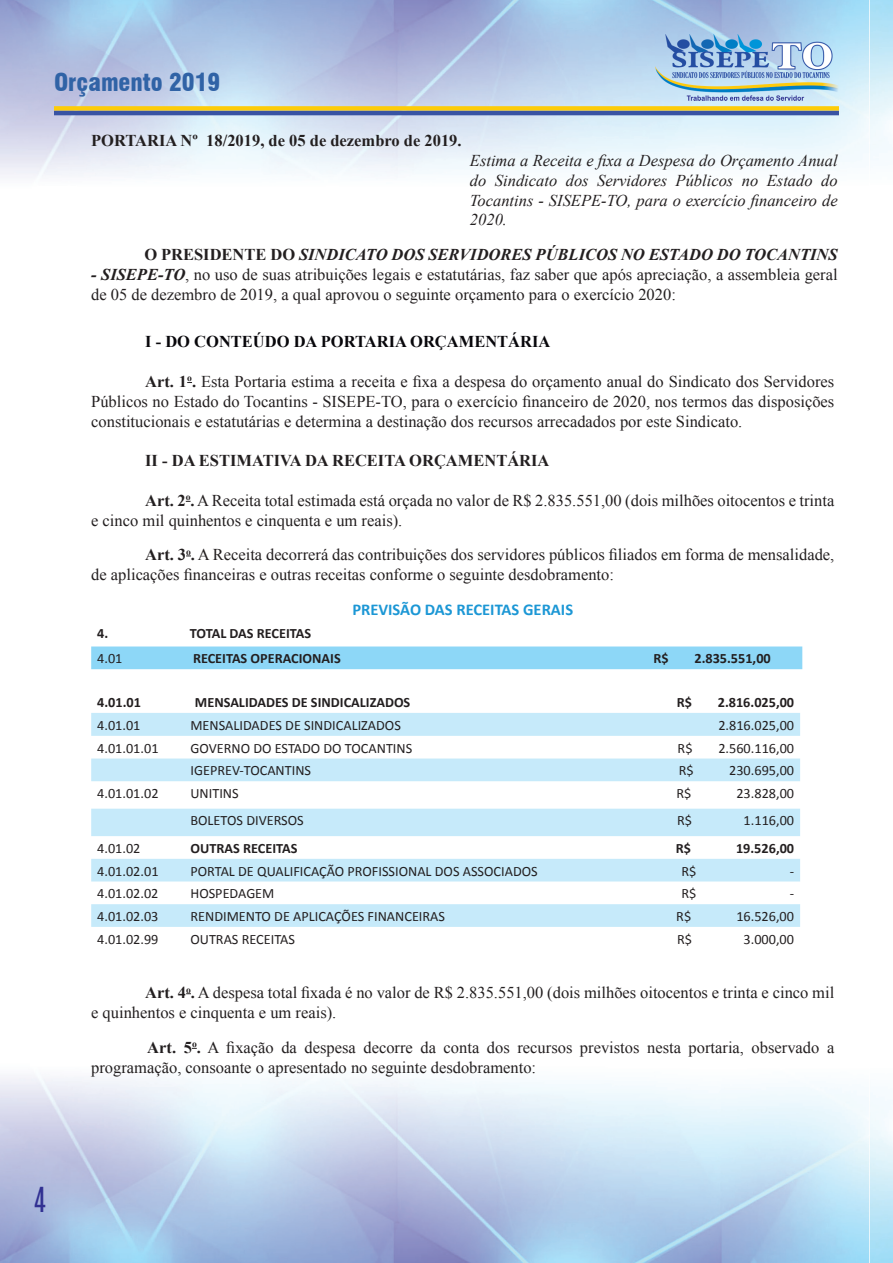
<style>
.page{position:relative;width:893px;height:1263px;background:#fff}
.page>*{position:absolute;margin:0;border:0;box-sizing:border-box;transform-origin:0 0}
.t1{font:28.8px "Antonio";color:#313092}
.t2{font:900 condensed 24px "Swiss 721 BT";color:#3063a6}
.t3{font:16.5px/19.8px "Times New Roman";color:#231f20}
.t4{font:italic 16.5px/19.8px "Times New Roman";color:#231f20;text-align:justify}
.t5{font:700 16.5px "Times New Roman";color:#231f20}
.t6{font:italic 700 16.5px "Times New Roman";color:#231f20}
.t7{font:700 16.5px "Times New Roman";color:#08070b}
.t8{font:700 16.5px "Calibri";color:#1c97d5}
.t9{font:14.25px "Calibri";color:#231f20}
.t10{font:700 14.25px "Calibri";color:#231f20}
.s1{font-style:normal}
.s2{font-weight:700;font-style:italic}
.s3{font-weight:700}
</style>
<div class="page">
<img style="left:0;top:0;width:869px;height:1263px">
<img style="left:869px;top:0;width:24px;height:1263px">
<div style="left:54px;top:106px;width:785px;height:5px;background:#fdcc09"></div>
<hr style="left:54px;top:111px;width:785px;height:4px;background:#3853a3">
<img style="left:655px;top:34px;width:184px;height:66px">
<div style="left:91px;top:646px;width:711px;height:23px;background:#8dd7f7"></div>
<svg style="left:91px;top:713px;width:709px;height:214px;fill:#c6eafa"></svg>
<h2 class="t2" style="left:54px;top:68px;width:168px">Orçamento 2019</h2>
<p class="t5" style="left:91px;top:129px;width:372px">PORTARIA Nº 18/2019, de 05 de dezembro de 2019.</p>
<p class="t4" style="left:470px;top:150px;width:369px">Estima a Receita e fixa a Despesa do Orçamento Anual do Sindicato dos Servidores Públicos no Estado do Tocantins - SISEPE-TO, para o exercício financeiro de 2020.</p>
<p class="t6" style="left:144px;top:243px;width:695px"><span class="s1">O PRESIDENTE DO</span> SINDICATO DOS SERVIDORES PÚBLICOS NO ESTADO DO TOCANTINS</p>
<p class="t3" style="left:91px;top:264px;width:748px"><span class="s2">- SISEPE-TO</span>, no uso de suas atribuições legais e estatutárias, faz saber que após apreciação, a assembleia geral de 05 de dezembro de 2019, a qual aprovou o seguinte orçamento para o exercício 2020:</p>
<p class="t7" style="left:145px;top:330px;width:407px">I - DO CONTEÚDO DA PORTARIA ORÇAMENTÁRIA</p>
<p class="t3" style="left:91px;top:371px;width:745px;text-align:justify;text-indent:54px"><span class="s3">Art. 1</span><sup>o</sup><span class="s3">.</span> Esta Portaria estima a receita e fixa a despesa do orçamento anual do Sindicato dos Servidores Públicos no Estado do Tocantins - SISEPE-TO, para o exercício financeiro de 2020, nos termos das disposições constitucionais e estatutárias e determina a destinação dos recursos arrecadados por este Sindicato.</p>
<p class="t5" style="left:145px;top:449px;width:406px">II - DA ESTIMATIVA DA RECEITA ORÇAMENTÁRIA</p>
<p class="t3" style="left:91px;top:490px;width:745px;text-indent:54px"><span class="s3">Art. 2</span><sup>o</sup><span class="s3">.</span> A Receita total estimada está orçada no valor de R$ 2.835.551,00 (dois milhões oitocentos e trinta e cinco mil quinhentos e cinquenta e um reais).</p>
<p class="t3" style="left:91px;top:545px;width:745px;text-indent:54px"><span class="s3">Art. 3</span><sup>o</sup><span class="s3">.</span> A Receita decorrerá das contribuições dos servidores públicos filiados em forma de mensalidade, de aplicações financeiras e outras receitas conforme o seguinte desdobramento:</p>
<p class="t8" style="left:352px;top:598px;width:222px">PREVISÃO DAS RECEITAS GERAIS</p>
<p class="t10" style="left:97px;top:623px;width:13px">4.</p>
<p class="t10" style="left:190px;top:623px;width:123px">TOTAL DAS RECEITAS</p>
<p class="t9" style="left:97px;top:649px;width:27px">4.01</p>
<p class="t10" style="left:193px;top:648px;width:149px">RECEITAS OPERACIONAIS</p>
<p class="t10" style="left:653px;top:648px;width:17px">R$</p>
<p class="t10" style="left:694px;top:648px;width:78px">2.835.551,00</p>
<p class="t10" style="left:97px;top:692px;width:45px">4.01.01</p>
<p class="t10" style="left:195px;top:692px;width:217px">MENSALIDADES DE SINDICALIZADOS</p>
<p class="t10" style="left:677px;top:692px;width:17px">R$</p>
<p class="t10" style="left:718px;top:692px;width:78px">2.816.025,00</p>
<p class="t9" style="left:97px;top:716px;width:45px">4.01.01</p>
<p class="t9" style="left:190px;top:716px;width:212px">MENSALIDADES DE SINDICALIZADOS</p>
<p class="t9" style="left:718px;top:716px;width:77px">2.816.025,00</p>
<p class="t9" style="left:97px;top:739px;width:63px">4.01.01.01</p>
<p class="t9" style="left:190px;top:739px;width:223px">GOVERNO DO ESTADO DO TOCANTINS</p>
<p class="t9" style="left:678px;top:739px;width:16px">R$</p>
<p class="t9" style="left:718px;top:739px;width:77px">2.560.116,00</p>
<p class="t9" style="left:190px;top:761px;width:122px">IGEPREV-TOCANTINS</p>
<p class="t9" style="left:679px;top:761px;width:16px">R$</p>
<p class="t9" style="left:729px;top:761px;width:66px">230.695,00</p>
<p class="t9" style="left:97px;top:784px;width:63px">4.01.01.02</p>
<p class="t9" style="left:190px;top:784px;width:50px">UNITINS</p>
<p class="t9" style="left:676px;top:784px;width:16px">R$</p>
<p class="t9" style="left:736px;top:784px;width:59px">23.828,00</p>
<p class="t9" style="left:190px;top:812px;width:115px">BOLETOS DIVERSOS</p>
<p class="t9" style="left:677px;top:812px;width:16px">R$</p>
<p class="t9" style="left:744px;top:812px;width:52px">1.116,00</p>
<p class="t9" style="left:97px;top:839px;width:45px">4.01.02</p>
<p class="t10" style="left:190px;top:838px;width:108px">OUTRAS RECEITAS</p>
<p class="t10" style="left:676px;top:838px;width:17px">R$</p>
<p class="t10" style="left:736px;top:838px;width:60px">19.526,00</p>
<p class="t9" style="left:97px;top:862px;width:63px">4.01.02.01</p>
<p class="t9" style="left:190px;top:862px;width:349px">PORTAL DE QUALIFICAÇÃO PROFISSIONAL DOS ASSOCIADOS</p>
<p class="t9" style="left:681px;top:862px;width:16px">R$</p>
<p class="t9" style="left:790px;top:862px;width:6px">-</p>
<p class="t9" style="left:97px;top:884px;width:63px">4.01.02.02</p>
<p class="t9" style="left:190px;top:884px;width:86px">HOSPEDAGEM</p>
<p class="t9" style="left:681px;top:884px;width:16px">R$</p>
<p class="t9" style="left:790px;top:884px;width:6px">-</p>
<p class="t9" style="left:97px;top:907px;width:63px">4.01.02.03</p>
<p class="t9" style="left:190px;top:907px;width:256px">RENDIMENTO DE APLICAÇÕES FINANCEIRAS</p>
<p class="t9" style="left:676px;top:907px;width:16px">R$</p>
<p class="t9" style="left:736px;top:907px;width:59px">16.526,00</p>
<p class="t9" style="left:97px;top:930px;width:63px">4.01.02.99</p>
<p class="t9" style="left:190px;top:930px;width:106px">OUTRAS RECEITAS</p>
<p class="t9" style="left:677px;top:930px;width:16px">R$</p>
<p class="t9" style="left:744px;top:930px;width:52px">3.000,00</p>
<p class="t3" style="left:91px;top:982px;width:745px;text-indent:54px"><span class="s3">Art. 4</span><sup>o</sup><span class="s3">.</span> A despesa total fixada é no valor de R$ 2.835.551,00 (dois milhões oitocentos e trinta e cinco mil e quinhentos e cinquenta e um reais).</p>
<p class="t3" style="left:91px;top:1037px;width:745px;text-indent:56px"><span class="s3">Art. 5</span><sup>o</sup><span class="s3">.</span> A fixação da despesa decorre da conta dos recursos previstos nesta portaria, observado a programação, consoante o apresentado no seguinte desdobramento:</p>
<h1 class="t1" style="left:34px;top:1178px;width:14px">4</h1>
</div>
